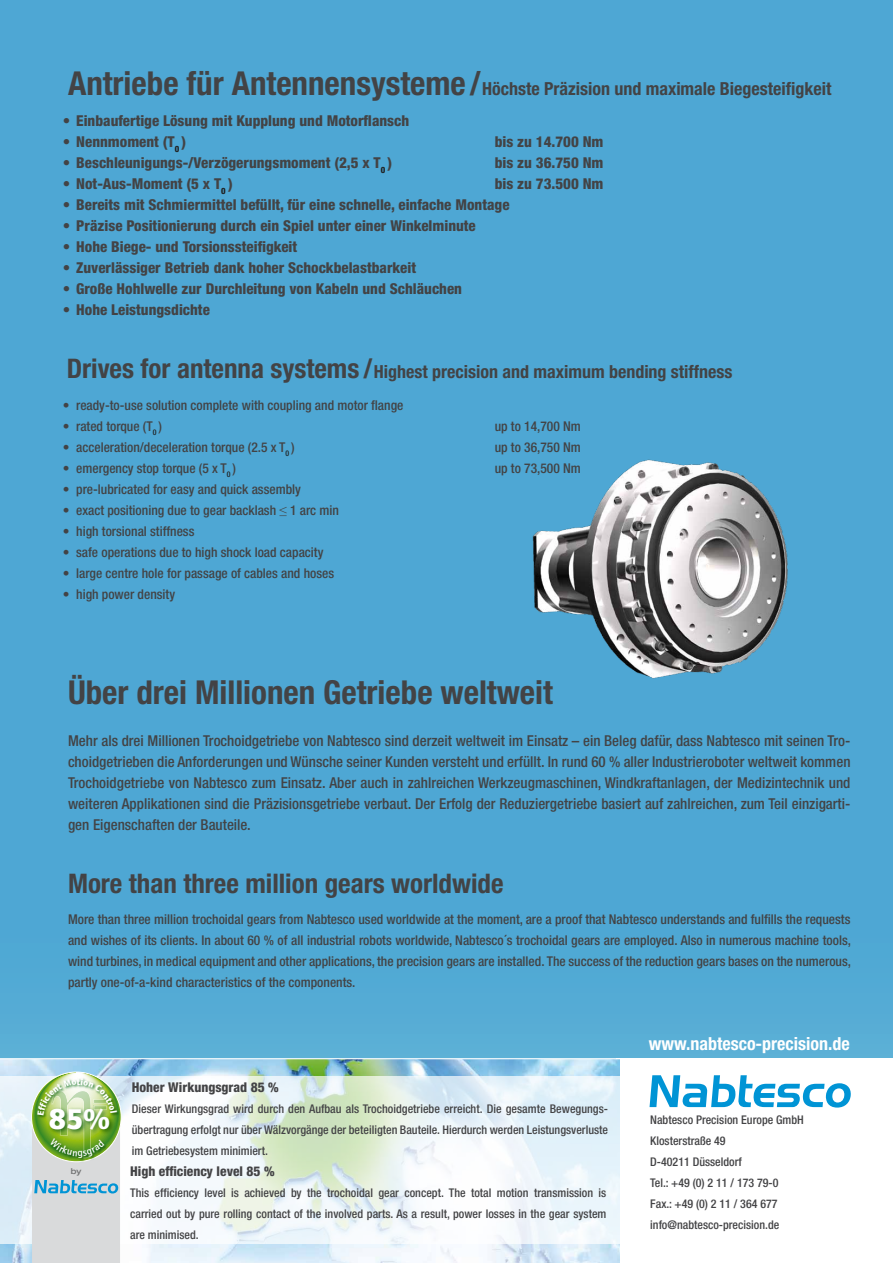
<style>
.page{position:relative;width:893px;height:1263px;background:#fff}
.page>*{position:absolute;margin:0;border:0;box-sizing:border-box;transform-origin:0 0}
.t1{font:700 condensed 33px "Helvetica Neue LT";color:#434345}
.t2{font:900 29.55px "Quay Itc T";color:#fff}
.t3{font:700 condensed 27px "Helvetica Neue LT";color:#434345}
.t4{font:700 condensed 18px "Helvetica Neue LT";color:#434345}
.t5{font:700 condensed 18px "Helvetica Neue LT";color:#fff}
.t6{font:500 condensed 15px/21px "Helvetica Neue LT";color:#434345;text-align:justify}
.t7{font:800 condensed 15px "Helvetica Neue LT";color:#434345}
.t8{font:500 condensed 13.5px/21px "Helvetica Neue LT";color:#434345;text-align:justify}
.t9{font:800 condensed 13.5px "Helvetica Neue LT";color:#434345}
.t10{font:500 condensed 12px/21px "Helvetica Neue LT";color:#434345;text-align:justify}
.t11{font:500 expanded 7.95px "Helvetica Neue LT";color:#707172}
.s1{font-size:33px}
.s2{font-size:27px}
</style>
<div class="page">
<div style="left:0;top:0;width:893px;height:1058px;background:#4ea7d4"></div>
<img style="left:0;top:1059px;width:619px;height:204px">
<svg style="left:649px;top:1075px;width:202px;height:32px"></svg>
<svg style="left:0;top:1076px;width:620px;height:167px"></svg>
<div style="left:32px;top:1120px;width:88px;height:143px;background:#d9dadb"></div>
<svg style="left:34px;top:1180px;width:84px;height:13px"></svg>
<img style="left:20px;top:1100px;width:114px;height:80px">
<img style="left:33px;top:1074px;width:90px;height:90px">
<img style="left:526px;top:418px;width:367px;height:319px">
<img style="left:38px;top:1078px;width:79px;height:80px">
<h3 class="t4" style="left:68px;top:77px;width:765px"><span class="s1">Antriebe für Antennensysteme /</span>Höchste Präzision und maximale Biegesteifigkeit</h3>
<p class="t7" style="left:63px;top:111px;width:348px">• Einbaufertige Lösung mit Kupplung und Motorflansch</p>
<p class="t7" style="left:63px;top:132px;width:125px">• Nennmoment (T<sub>0</sub> )</p>
<p class="t7" style="left:495px;top:132px;width:110px">bis zu 14.700 Nm</p>
<p class="t7" style="left:63px;top:153px;width:331px">• Beschleunigungs-/Verzögerungsmoment (2,5 x T<sub>0</sub> )</p>
<p class="t7" style="left:495px;top:153px;width:110px">bis zu 36.750 Nm</p>
<p class="t7" style="left:63px;top:174px;width:172px">• Not-Aus-Moment (5 x T<sub>0</sub> )</p>
<p class="t7" style="left:495px;top:174px;width:110px">bis zu 73.500 Nm</p>
<p class="t7" style="left:63px;top:195px;width:448px">• Bereits mit Schmiermittel befüllt, für eine schnelle, einfache Montage</p>
<p class="t7" style="left:63px;top:216px;width:415px">• Präzise Positionierung durch ein Spiel unter einer Winkelminute</p>
<p class="t7" style="left:63px;top:237px;width:236px">• Hohe Biege- und Torsionssteifigkeit</p>
<p class="t7" style="left:63px;top:258px;width:355px">• Zuverlässiger Betrieb dank hoher Schockbelastbarkeit</p>
<p class="t7" style="left:63px;top:279px;width:401px">• Große Hohlwelle zur Durchleitung von Kabeln und Schläuchen</p>
<p class="t7" style="left:63px;top:300px;width:149px">• Hohe Leistungsdichte</p>
<h3 class="t4" style="left:67px;top:361px;width:667px"><span class="s2">Drives for antenna systems /</span>highest precision and maximum bending stiffness</h3>
<p class="t8" style="left:63px;top:394px;width:342px">• ready-to-use solution complete with coupling and motor flange</p>
<p class="t8" style="left:63px;top:415px;width:101px">• rated torque (T<sub>0</sub> )</p>
<p class="t8" style="left:495px;top:415px;width:88px">up to 14,700 Nm</p>
<p class="t8" style="left:63px;top:436px;width:233px">• acceleration/deceleration torque (2.5 x T<sub>0</sub> )</p>
<p class="t8" style="left:495px;top:436px;width:88px">up to 36,750 Nm</p>
<p class="t8" style="left:63px;top:457px;width:175px">• emergency stop torque (5 x T<sub>0</sub> )</p>
<p class="t8" style="left:495px;top:457px;width:88px">up to 73,500 Nm</p>
<p class="t8" style="left:63px;top:478px;width:240px">• pre-lubricated for easy and quick assembly</p>
<p class="t8" style="left:63px;top:499px;width:278px">• exact positioning due to gear backlash ≤ 1 arc min</p>
<p class="t8" style="left:63px;top:520px;width:133px">• high torsional stiffness</p>
<p class="t8" style="left:63px;top:541px;width:262px">• safe operations due to high shock load capacity</p>
<p class="t8" style="left:63px;top:562px;width:273px">• large centre hole for passage of cables and hoses</p>
<p class="t8" style="left:63px;top:583px;width:114px">• high power density</p>
<h1 class="t1" style="left:68px;top:672px;width:486px">Über drei Millionen Getriebe weltweit</h1>
<p class="t6" style="left:68px;top:729px;width:784px">Mehr als drei Millionen Trochoidgetriebe von Nabtesco sind derzeit weltweit im Einsatz – ein Beleg dafür, dass Nabtesco mit seinen Tro&shy;choidgetrieben die Anforderungen und Wünsche seiner Kunden versteht und erfüllt. In rund 60 % aller Industrieroboter weltweit kommen Trochoidgetriebe von Nabtesco zum Einsatz. Aber auch in zahlreichen Werkzeugmaschinen, Windkraftanlagen, der Medizintechnik und weiteren Applikationen sind die Präzisionsgetriebe verbaut. Der Erfolg der Reduziergetriebe basiert auf zahlreichen, zum Teil einzigarti&shy;gen Eigenschaften der Bauteile.</p>
<h3 class="t3" style="left:68px;top:867px;width:437px">More than three million gears worldwide</h3>
<p class="t8" style="left:68px;top:909px;width:784px">More than three million trochoidal gears from Nabtesco used worldwide at the moment, are a proof that Nabtesco understands and fulfills the requests and wishes of its clients. In about 60 % of all industrial robots worldwide, Nabtesco´s trochoidal gears are employed. Also in numerous machine tools, wind turbines, in medical equipment and other applications, the precision gears are installed. The success of the reduction gears bases on the numerous, partly one-of-a-kind characteristics of the components.</p>
<h2 class="t2" style="left:49px;top:1102px;width:62px">85%</h2>
<p class="t11" style="left:71px;top:1166px;width:12px">by</p>
<p class="t9" style="left:132px;top:1079px;width:148px">Hoher Wirkungsgrad 85 %</p>
<p class="t10" style="left:132px;top:1098px;width:478px">Dieser Wirkungsgrad wird durch den Aufbau als Trochoidgetriebe erreicht. Die gesamte Bewegungs&shy;übertragung erfolgt nur über Wälzvorgänge der beteiligten Bauteile. Hierdurch werden Leistungsverluste im Getriebesystem minimiert.</p>
<p class="t9" style="left:130px;top:1163px;width:146px">High efficiency level 85 %</p>
<p class="t10" style="left:130px;top:1182px;width:478px">This efficiency level is achieved by the trochoidal gear concept. The total motion transmission is carried out by pure rolling contact of the involved parts. As a result, power losses in the gear system are minimised.</p>
<h3 class="t5" style="left:649px;top:1033px;width:203px">www.nabtesco-precision.de</h3>
<p class="t10" style="left:650px;top:1109px;width:155px;text-align:left">Nabtesco Precision Europe GmbH<br>Klosterstraße 49<br>D-40211 Düsseldorf<br>Tel.: +49 (0) 2 11 / 173 79-0<br>Fax.: +49 (0) 2 11 / 364 677 info@nabtesco-precision.de</p>
</div>
